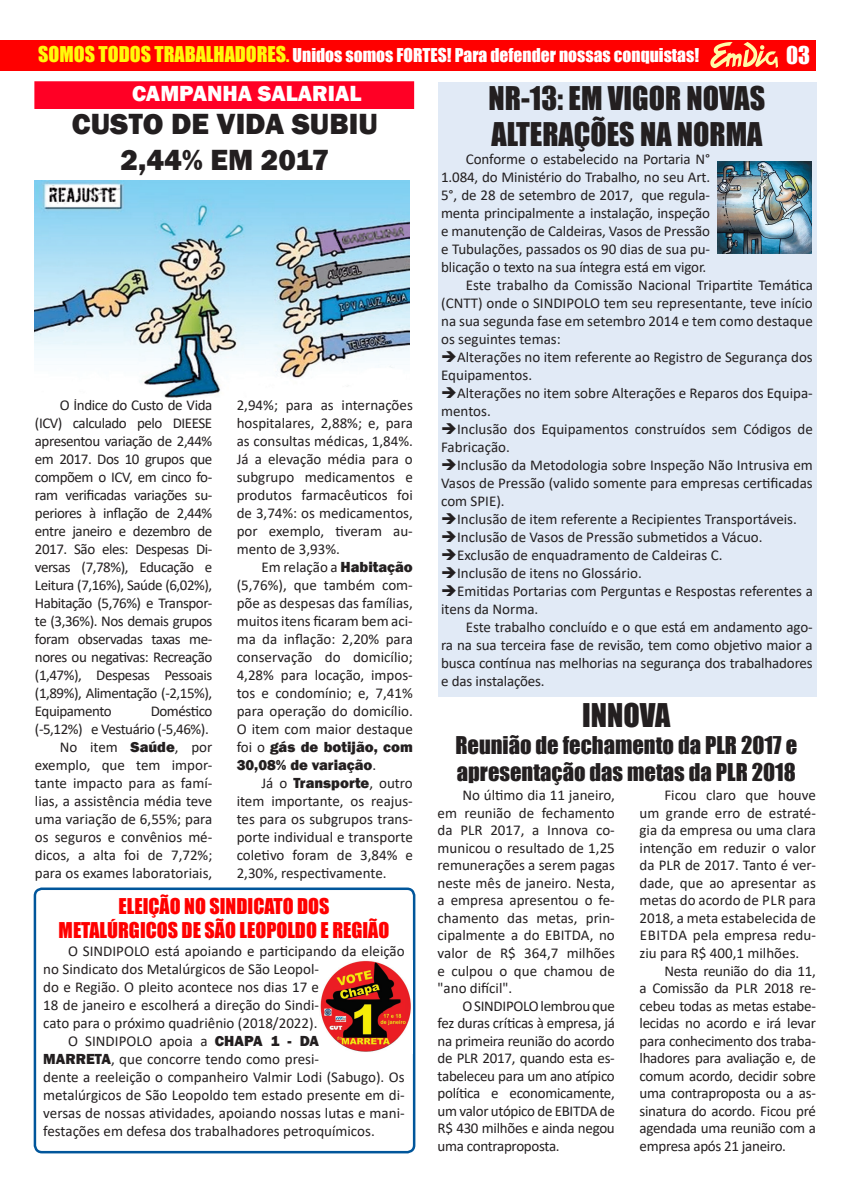
<style>
.page{position:relative;width:851px;height:1177px;background:#fff}
.page>*{position:absolute;margin:0;border:0;box-sizing:border-box;transform-origin:0 0}
.Titulos{font:30px "Impact";color:#231f20}
.Texto{font:800 30px/36px "Franklin Gothic";color:#231f20;text-align:center}
.Titulos-2{font:22.5px/27px "Impact";color:#231f20}
.Texto-2{font:800 22.5px "Franklin Gothic";color:#fff}
.t1{font:22.5px "Impact";color:#fff}
.Entretítulos{font:20px "Impact";color:#f00}
.t2{font:17.5px "Impact";color:#fff}
.Texto-3{font:15px/18px "Calibri";color:#231f20;text-align:justify}
.Texto-4{font:15px/18px "Calibri";letter-spacing:-.03em;color:#231f20;text-align:right}
.s1{font-size:20px;color:#fffa0a}
.s2{color:#fffa0a}
.s3{font-family:"Franklin Gothic";font-weight:800}
</style>
<div class="page">
<div style="left:0;top:41px;width:44px;height:30px;background:#f00"></div>
<div style="left:35px;top:40px;width:781px;height:30px;background:#f00"></div>
<svg style="left:710px;top:42px;width:67px;height:26px"></svg>
<div style="left:437px;top:82px;width:379px;height:614px;background:#e1eaf6"></div>
<div style="left:35px;top:82px;width:378px;height:26px;background:#ff0025"></div>
<div style="left:34px;top:81px;width:380px;height:28px;border:1px solid #ff0025"></div>
<img style="left:34px;top:181px;width:375px;height:217px">
<div style="left:34px;top:887px;width:381px;height:266px;border:2px solid #01569b;border-radius:7px"></div>
<img style="left:320px;top:960px;width:93px;height:93px">
<img style="left:717px;top:161px;width:94px;height:92px">
<p class="t2" style="left:38px;top:41px;width:662px"><span class="s1">SOMOS TODOS TRABALHADORES</span><span class="s2">.</span> Unidos somos FORTES! Para defender nossas conquistas!</p>
<p class="t1" style="left:786px;top:38px;width:25px">03</p>
<p class="Texto-2" style="left:132px;top:79px;width:231px">CAMPANHA SALARIAL</p>
<p class="Texto" style="left:72px;top:105px;width:307px">CUSTO DE VIDA SUBIU<br>2,44% EM 2017</p>
<p class="Texto-3" style="left:35px;top:396px;width:179px;text-indent:25px">O Índice do Custo de Vida (ICV) calculado pelo DIEESE apresentou variação de 2,44% em 2017. Dos 10 grupos que compõem o ICV, em cinco fo&shy;ram verificadas variações su&shy;periores à inflação de 2,44% entre janeiro e dezembro de 2017. São eles: Despesas Di&shy;versas (7,78%), Educação e Leitura (7,16%), Saúde (6,02%), Habitação (5,76%) e Transpor&shy;te (3,36%). Nos demais grupos foram observadas taxas me&shy;nores ou negativas: Recreação (1,47%), Despesas Pessoais (1,89%), Alimentação (-2,15%), Equipamento</p>
<p class="Texto-4" style="left:35px;top:702px;width:179px">Doméstico<br>(-5,12%) e Vestuário (-5,46%).</p>
<p class="Texto-3" style="left:35px;top:738px;width:179px;text-indent:25px">No item <span class="s3">Saúde</span>, por exemplo, que tem impor&shy;tante impacto para as famí&shy;lias, a assistência média teve uma variação de 6,55%; para os seguros e convênios mé&shy;dicos, a alta foi de 7,72%; para os exames laboratoriais,</p>
<p class="Texto-3" style="left:237px;top:396px;width:178px">2,94%; para as internações hospitalares, 2,88%; e, para as consultas médicas, 1,84%.<br>Já a elevação média para o subgrupo medicamentos e produtos farmacêuticos foi de 3,74%: os medicamentos, por exemplo, tiveram au&shy;mento de 3,93%.</p>
<p class="Texto-3" style="left:237px;top:558px;width:178px;text-indent:25px">Em relação a <span class="s3">Habitação </span>(5,76%), que também com&shy;põe as despesas das famílias, muitos itens ficaram bem aci&shy;ma da inflação: 2,20% para conservação do domicílio; 4,28% para locação, impos&shy;tos e condomínio; e, 7,41% para operação do domicílio.<br>O item com maior destaque foi o <span class="s3">gás de botijão, com 30,08% de variação</span>.</p>
<p class="Texto-3" style="left:237px;top:774px;width:178px;text-indent:25px">Já o <span class="s3">Transporte</span>, outro item importante, os reajus&shy;tes para os subgrupos trans&shy;porte individual e transporte coletivo foram de 3,84% e 2,30%, respectivamente.</p>
<p class="Entretítulos" style="left:118px;top:890px;width:212px">ELEIÇÃO NO SINDICATO DOS</p>
<p class="Entretítulos" style="left:59px;top:914px;width:332px">METALÚRGICOS DE SÃO LEOPOLDO E REGIÃO</p>
<p class="Texto-3" style="left:43px;top:941px;width:363px;text-align:left;text-indent:25px">O SINDIPOLO está apoiando e participando da eleição no Sindicato dos Metalúrgicos de São Leopol-<br>do e Região. O pleito acontece nos dias 17 e<br>18 de janeiro e escolherá a direção do Sindi-<br>cato para o próximo quadriênio (2018/2022).</p>
<p class="Texto-3" style="left:43px;top:1031px;width:363px;text-align:left;text-indent:25px">O SINDIPOLO apoia a <span class="s3">CHAPA 1 - DA<br>MARRETA</span>, que concorre tendo como presi-<br>dente a reeleição o companheiro Valmir Lodi (Sabugo). Os metalúrgicos de São Leopoldo tem estado presente em di&shy;versas de nossas atividades, apoiando nossas lutas e mani&shy;festações em defesa dos trabalhadores petroquímicos.</p>
<p class="Titulos" style="left:488px;top:75px;width:278px">NR-13: EM VIGOR NOVAS</p>
<p class="Titulos" style="left:491px;top:111px;width:272px">ALTERAÇÕES NA NORMA</p>
<p class="Texto-3" style="left:441px;top:149px;width:270px;text-indent:25px">Conforme o estabelecido na Portaria N° 1.084, do Ministério do Trabalho, no seu Art.<br>5°, de 28 de setembro de 2017, que regula&shy;menta principalmente a instalação, inspeção e manutenção de Caldeiras, Vasos de Pressão e Tubulações, passados os 90 dias de sua pu&shy;blicação o texto na sua íntegra está em vigor.</p>
<p class="Texto-3" style="left:441px;top:275px;width:373px;text-indent:25px">Este trabalho da Comissão Nacional Tripartite Temática (CNTT) onde o SINDIPOLO tem seu representante, teve início na sua segunda fase em setembro 2014 e tem como destaque os seguintes temas:</p>
<p class="Texto-3" style="left:441px;top:347px;width:373px">➔Alterações no item referente ao Registro de Segurança dos<br>Equipamentos.</p>
<p class="Texto-3" style="left:441px;top:383px;width:373px">➔Alterações no item sobre Alterações e Reparos dos Equipa&shy;mentos.</p>
<p class="Texto-3" style="left:441px;top:419px;width:373px">➔Inclusão dos Equipamentos construídos sem Códigos de<br>Fabricação.</p>
<p class="Texto-3" style="left:441px;top:455px;width:373px">➔Inclusão da Metodologia sobre Inspeção Não Intrusiva em Vasos de Pressão (valido somente para empresas certificadas com SPIE).</p>
<p class="Texto-3" style="left:441px;top:509px;width:357px">➔Inclusão de item referente a Recipientes Transportáveis.</p>
<p class="Texto-3" style="left:441px;top:527px;width:323px">➔Inclusão de Vasos de Pressão submetidos a Vácuo.</p>
<p class="Texto-3" style="left:441px;top:545px;width:283px">➔Exclusão de enquadramento de Caldeiras C.</p>
<p class="Texto-3" style="left:441px;top:563px;width:202px">➔Inclusão de itens no Glossário.</p>
<p class="Texto-3" style="left:441px;top:581px;width:373px">➔Emitidas Portarias com Perguntas e Respostas referentes a itens da Norma.</p>
<p class="Texto-3" style="left:441px;top:617px;width:373px;text-indent:25px">Este trabalho concluído e o que está em andamento ago&shy;ra na sua terceira fase de revisão, tem como objetivo maior a busca contínua nas melhorias na segurança dos trabalhadores e das instalações.</p>
<p class="Titulos" style="left:582px;top:692px;width:90px">INNOVA</p>
<p class="Titulos-2" style="left:455px;top:731px;width:343px">Reunião de fechamento da PLR 2017 e apresentação das metas da PLR 2018</p>
<p class="Texto-3" style="left:639px;top:786px;width:178px;line-height:17.5px;text-indent:25px">Ficou claro que houve um grande erro de estraté&shy;gia da empresa ou uma clara intenção em reduzir o valor da PLR de 2017. Tanto é ver&shy;dade, que ao apresentar as metas do acordo de PLR para 2018, a meta estabelecida de EBITDA pela empresa redu&shy;ziu para R$ 400,1 milhões.</p>
<p class="Texto-3" style="left:639px;top:961px;width:178px;line-height:17.5px;text-indent:25px">Nesta reunião do dia 11, a Comissão da PLR 2018 re&shy;cebeu todas as metas estabe&shy;lecidas no acordo e irá levar para conhecimento dos traba&shy;lhadores para avaliação e, de comum acordo, decidir sobre uma contraproposta ou a as&shy;sinatura do acordo. Ficou pré agendada uma reunião com a empresa após 21 janeiro.</p>
<p class="Texto-3" style="left:437px;top:786px;width:179px;line-height:17.5px;text-indent:25px">No último dia 11 janeiro, em reunião de fechamento da PLR 2017, a Innova co&shy;municou o resultado de 1,25 remunerações a serem pagas neste mês de janeiro. Nesta, a empresa apresentou o fe&shy;chamento das metas, prin&shy;cipalmente a do EBITDA, no valor de R$ 364,7 milhões e culpou o que chamou de "ano difícil".</p>
<p class="Texto-3" style="left:437px;top:996px;width:179px;line-height:17.5px;text-indent:25px">O SINDIPOLO lembrou que fez duras críticas à empresa, já na primeira reunião do acordo de PLR 2017, quando esta es&shy;tabeleceu para um ano atípico política e economicamente, um valor utópico de EBITDA de R$ 430 milhões e ainda negou uma contraproposta.</p>
</div>
